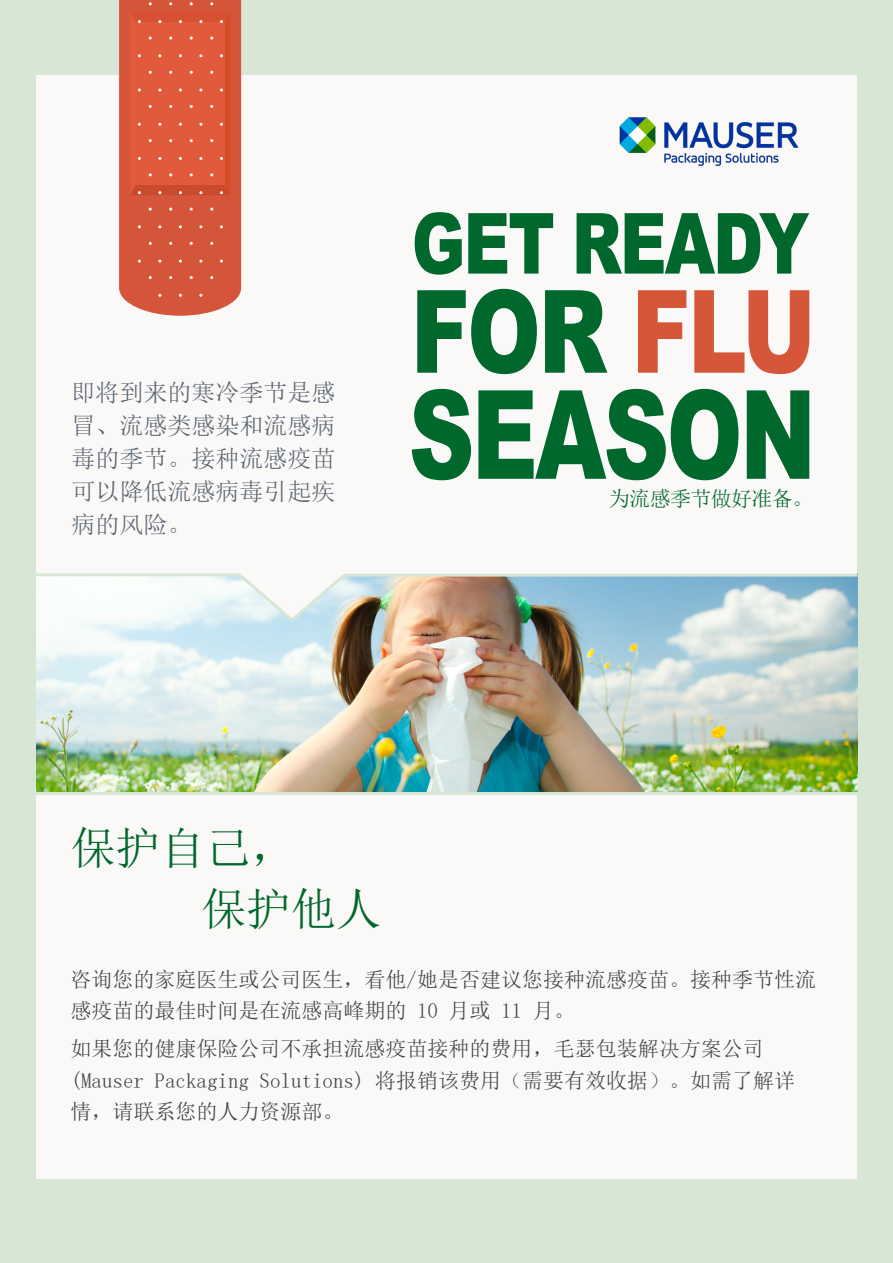
<style>
.page{position:relative;width:893px;height:1263px;background:#d8e7d5}
.page>*{position:absolute;margin:0;border:0;box-sizing:border-box;transform-origin:0 0}
.t1{font:45px "Sim Sun";color:#00682c}
.t2{font:24px/33px "Sim Sun";color:#5a6671;text-align:justify}
.t3{font:21px/31.5px "Sim Sun";color:#444}
.t4{font:21px "Sim Sun";letter-spacing:-.03em;color:#00682c}
</style>
<div class="page">
<div style="left:37px;top:788px;width:820px;height:391px;background:#fbf9f8"></div>
<img style="left:37px;top:576px;width:820px;height:216px">
<svg style="left:216px;top:575px;width:152px;height:49px;background:#dce5e5"></svg>
<div style="left:37px;top:76px;width:820px;height:499px;background:#fbf9f8"></div>
<img style="left:619px;top:117px;width:180px;height:49px">
<svg style="left:412px;top:389px;width:397px;height:91px"></svg>
<svg style="left:417px;top:289px;width:120px;height:85px"></svg>
<svg style="left:545px;top:290px;width:62px;height:83px"></svg>
<svg style="left:638px;top:290px;width:48px;height:83px"></svg>
<svg style="left:694px;top:290px;width:115px;height:84px"></svg>
<svg style="left:415px;top:212px;width:394px;height:63px"></svg>
<hr style="left:36px;top:573px;width:205px;height:3px;background:#d8e7d5">
<hr style="left:344px;top:574px;width:513px;height:3px;background:#d8e7d5">
<svg style="left:119px;top:0;width:122px;height:316px;background:#da5c40"></svg>
<hr style="left:33px;top:792px;width:827px;height:3px;background:#d8e7d5">
<p class="t2" style="left:72px;top:376px;width:266px">即将到来的寒冷季节是感冒、流感类感染和流感病毒的季节。接种流感疫苗可以降低流感病毒引起疾病的风险。</p>
<p class="t1" style="left:71px;top:826px;width:227px">保护自己，</p>
<p class="t1" style="left:201px;top:886px;width:181px">保护他人</p>
<p class="t4" style="left:609px;top:488px;width:206px">为流感季节做好准备。</p>
<p class="t3" style="left:71px;top:963px;width:747px">咨询您的家庭医生或公司医生，看他/她是否建议您接种流感疫苗。接种季节性流感疫苗的最佳时间是在流感高峰期的 10 月或 11 月。</p>
<p class="t3" style="left:71px;top:1033px;width:726px">如果您的健康保险公司不承担流感疫苗接种的费用，毛瑟包装解决方案公司(Mauser Packaging Solutions) 将报销该费用（需要有效收据）。如需了解详情，请联系您的人力资源部。</p>
</div>
